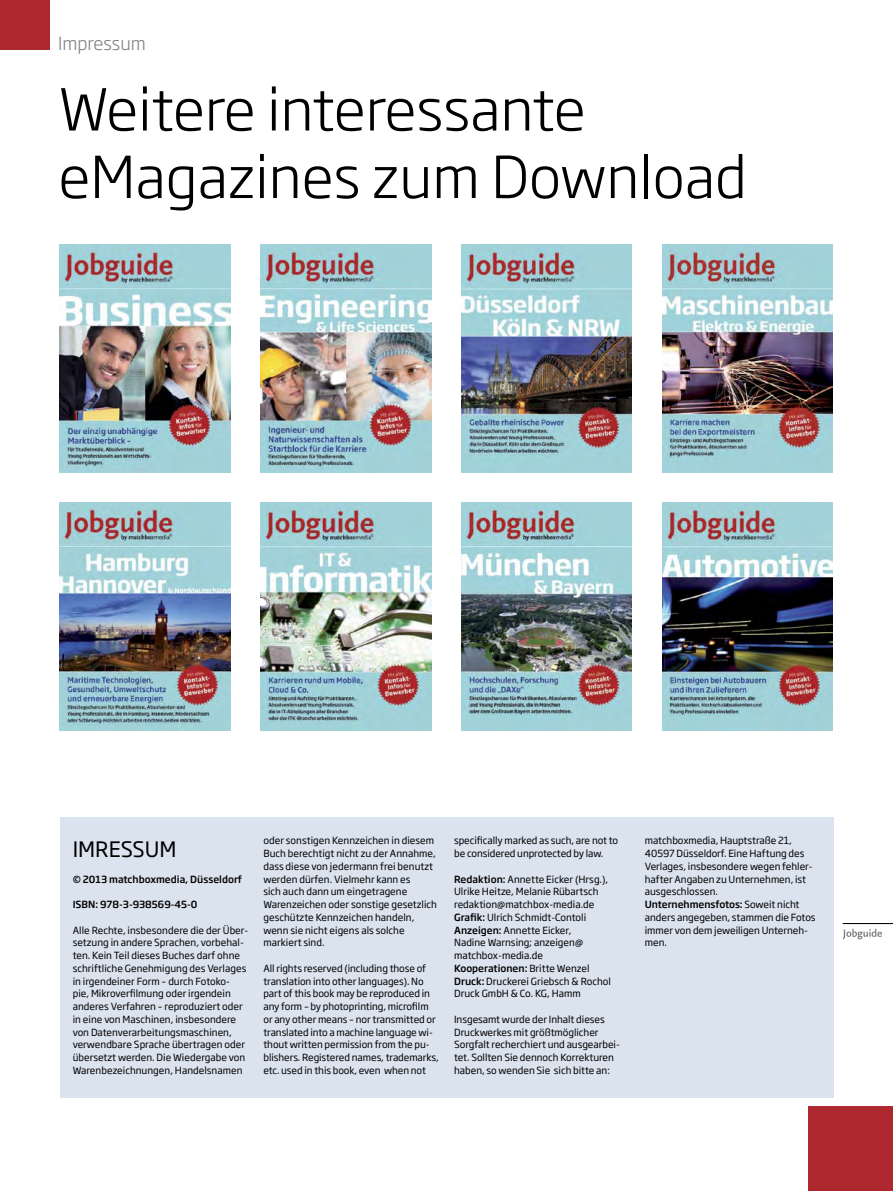
<style>
.page{position:relative;width:893px;height:1191px;background:#fff}
.page>*{position:absolute;margin:0;border:0;box-sizing:border-box;transform-origin:0 0}
.t1{font:300 57px/67.5px "Soho Gothic Std";color:#000}
.t2{font:21px "Soho Gothic Std";color:#000}
.t3{font:300 18px "Soho Gothic Std";color:#808184}
.t4{font:9.75px/12.8px "Soho Gothic Std";letter-spacing:-.005em;color:#000}
.t5{font:500 9.75px "Soho Gothic Std";color:#000}
.s1{font-weight:500}
</style>
<div class="page">
<div style="left:808px;top:1106px;width:85px;height:85px;background:#ad292f"></div>
<hr style="left:843px;top:923px;width:50px;height:1px;background:#000">
<svg style="left:843px;top:928px;width:39px;height:11px"></svg>
<div style="left:60px;top:817px;width:773px;height:281px;background:#dbe3ef"></div>
<img style="left:60px;top:502px;width:170px;height:228px">
<img style="left:260px;top:502px;width:171px;height:228px">
<img style="left:461px;top:502px;width:171px;height:228px">
<img style="left:60px;top:244px;width:170px;height:228px">
<img style="left:461px;top:244px;width:171px;height:228px">
<img style="left:662px;top:502px;width:171px;height:228px">
<img style="left:662px;top:244px;width:171px;height:228px">
<div style="left:0;top:0;width:50px;height:50px;background:#ad292f"></div>
<img style="left:260px;top:244px;width:171px;height:228px">
<h3 class="t3" style="left:58px;top:32px;width:89px">Impressum</h3>
<h1 class="t1" style="left:58px;top:77px;width:690px">Weitere interessante eMagazines zum Download</h1>
<h2 class="t2" style="left:73px;top:836px;width:105px">IMRESSUM</h2>
<p class="t5" style="left:73px;top:872px;width:171px">© 2013 matchboxmedia, Düsseldorf</p>
<p class="t5" style="left:73px;top:898px;width:126px">ISBN: 978-3-938569-45-0</p>
<p class="t4" style="left:73px;top:923px;width:177px">Alle Rechte, insbesondere die der Über&shy;setzung in andere Sprachen, vorbehal&shy;ten. Kein Teil dieses Buches darf ohne schriftliche Genehmigung des Verlages in irgendeiner Form – durch Fotoko&shy;pie, Mikroverfilmung oder irgendein anderes Verfahren – reproduziert oder in eine von Maschinen, insbesondere von Datenverarbeitungsmaschinen, verwendbare Sprache übertragen oder übersetzt werden. Die Wiedergabe von Warenbezeichnungen, Handelsnamen</p>
<p class="t4" style="left:263px;top:834px;width:175px">oder sonstigen Kennzeichen in diesem Buch berechtigt nicht zu der Annahme, dass diese von jedermann frei benutzt werden dürfen. Vielmehr kann es<br>sich auch dann um eingetragene Warenzeichen oder sonstige gesetzlich geschützte Kennzeichen handeln, wenn sie nicht eigens als solche markiert sind.</p>
<p class="t4" style="left:263px;top:962px;width:177px">All rights reserved (including those of translation into other languages). No part of this book may be reproduced in any form – by photoprinting, microfilm or any other means – nor transmitted or translated into a machine language wi&shy;thout written permission from the pu&shy;blishers. Registered names, trademarks, etc. used in this book, even when not</p>
<p class="t4" style="left:454px;top:834px;width:165px">specifically marked as such, are not to be considered unprotected by law.</p>
<p class="t4" style="left:454px;top:872px;width:158px"><span class="s1">Redaktion:</span> Annette Eicker (Hrsg.),<br>Ulrike Heitze, Melanie Rübartsch redaktion@matchbox-media.de<br><span class="s1">Grafik:</span> Ulrich Schmidt-Contoli<br><span class="s1">Anzeigen:</span> Annette Eicker,<br>Nadine Warnsing; anzeigen@ matchbox-media.de<br><span class="s1">Kooperationen:</span> Britte Wenzel<br><span class="s1">Druck:</span> Druckerei Griebsch &amp; Rochol<br>Druck GmbH &amp; Co. KG, Hamm</p>
<p class="t4" style="left:454px;top:1013px;width:167px">Insgesamt wurde der Inhalt dieses Druckwerkes mit größtmöglicher Sorgfalt recherchiert und ausgearbei&shy;tet. Sollten Sie dennoch Korrekturen haben, so wenden Sie sich bitte an:</p>
<p class="t4" style="left:645px;top:834px;width:172px">matchboxmedia, Hauptstraße 21,<br>40597 Düsseldorf. Eine Haftung des<br>Verlages, insbesondere wegen fehler&shy;hafter Angaben zu Unternehmen, ist ausgeschlossen.<br><span class="s1">Unternehmensfotos:</span> Soweit nicht anders angegeben, stammen die Fotos immer von dem jeweiligen Unterneh&shy;men.</p>
</div>
